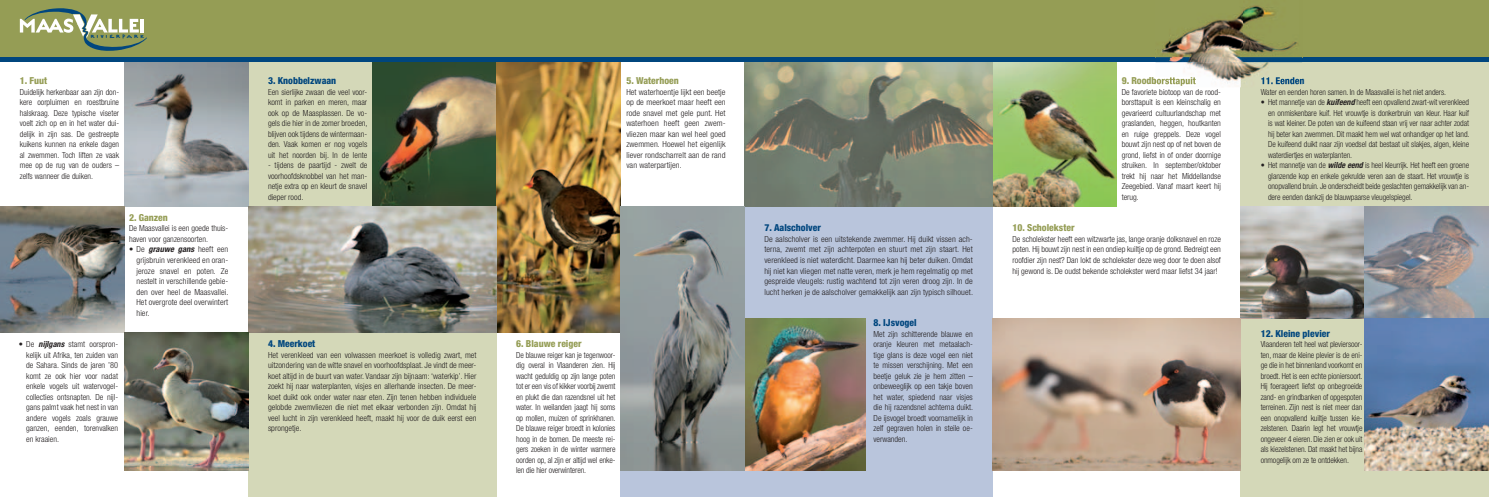
<style>
.page{position:relative;width:1489px;height:497px;background:#fff}
.page>*{position:absolute;margin:0;border:0;box-sizing:border-box;transform-origin:0 0}
.t1{font:800 condensed 9.62px "Helvetica Neue LT";color:#00467e}
.t2{font:800 condensed 9.62px "Helvetica Neue LT";color:#959d55}
.t3{font:300 condensed 8.31px/10.5px "Helvetica Neue LT";color:#231f20;text-align:justify}
.t4{font:5.08px "Underscript ITC";letter-spacing:.42em;color:#00467e}
.s1{font-weight:700;font-style:italic}
</style>
<div class="page">
<div style="left:248px;top:49px;width:248px;height:447px;background:#d4d8b8"></div>
<img style="left:372px;top:62px;width:124px;height:144px">
<img style="left:992px;top:62px;width:124px;height:144px">
<img style="left:496px;top:62px;width:124px;height:270px">
<img style="left:124px;top:62px;width:124px;height:144px">
<div style="left:1240px;top:49px;width:248px;height:447px;background:#d4d8b8"></div>
<div style="left:620px;top:206px;width:372px;height:290px;background:#b9c5dc"></div>
<img style="left:744px;top:62px;width:248px;height:144px">
<div style="left:0;top:0;width:1488px;height:57px;background:#959d55"></div>
<div style="left:0;top:57px;width:1488px;height:5px;background:#00467e"></div>
<img style="left:1240px;top:206px;width:248px;height:112px">
<img style="left:744px;top:318px;width:121px;height:152px">
<img style="left:1364px;top:318px;width:124px;height:152px">
<img style="left:620px;top:206px;width:124px;height:264px">
<img style="left:0;top:206px;width:124px;height:125px">
<img style="left:248px;top:206px;width:248px;height:126px">
<img style="left:992px;top:318px;width:248px;height:152px">
<img style="left:124px;top:331px;width:124px;height:139px">
<svg style="left:20px;top:8px;width:127px;height:43px"></svg>
<img style="left:1155px;top:5px;width:146px;height:82px">
<img style="left:1261px;top:77px;width:40px;height:7px">
<img style="left:1155px;top:77px;width:40px;height:9px">
<p class="t4" style="left:91px;top:33px;width:54px">RIVIERPARK</p>
<p class="t2" style="left:20px;top:75px;width:29px">1. Fuut</p>
<p class="t3" style="left:20px;top:86px;width:101px">Duidelijk herkenbaar aan zijn don&shy;kere oorpluimen en roestbruine halskraag. Deze typische viseter voelt zich op en in het water dui&shy;delijk in zijn sas. De gestreepte kuikens kunnen na enkele dagen al zwemmen. Toch liften ze vaak mee op de rug van de ouders – zelfs wanneer die duiken.</p>
<p class="t2" style="left:129px;top:211px;width:40px">2. Ganzen</p>
<p class="t3" style="left:129px;top:223px;width:101px">De Maasvallei is een goede thuis&shy;haven voor ganzensoorten.</p>
<p class="t3" style="left:136px;top:244px;width:94px;text-indent:-7px">• De <span class="s1">grauwe gans</span> heeft een grijsbruin verenkleed en oran&shy;jeroze snavel en poten. Ze nestelt in verschillende gebie&shy;den over heel de Maasvallei.<br>Het overgrote deel overwintert hier.</p>
<p class="t1" style="left:268px;top:75px;width:70px">3. Knobbelzwaan</p>
<p class="t3" style="left:268px;top:86px;width:101px">Een sierlijke zwaan die veel voor&shy;komt in parken en meren, maar ook op de Maasplassen. De vo&shy;gels die hier in de zomer broeden, blijven ook tijdens de wintermaan&shy;den. Vaak komen er nog vogels uit het noorden bij. In de lente</p>
<p class="t3" style="left:268px;top:160px;width:101px">- tijdens de paartijd - zwelt de voorhoofdsknobbel van het man&shy;netje extra op en kleurt de snavel dieper rood.</p>
<p class="t3" style="left:26px;top:338px;width:93px;text-indent:-7px">• De <span class="s1">nijlgans</span> stamt oorspron&shy;kelijk uit Afrika, ten zuiden van de Sahara. Sinds de jaren ’80 komt ze ook hier voor nadat enkele vogels uit watervogel&shy;collecties ontsnapten. De nijl&shy;gans palmt vaak het nest in van andere vogels zoals grauwe ganzen, eenden, torenvalken en kraaien.</p>
<p class="t2" style="left:516px;top:337px;width:67px">6. Blauwe reiger</p>
<p class="t1" style="left:268px;top:337px;width:49px">4. Meerkoet</p>
<p class="t3" style="left:268px;top:349px;width:210px">Het verenkleed van een volwassen meerkoet is volledig zwart, met uitzondering van de witte snavel en voorhoofdsplaat. Je vindt de meer&shy;koet altijd in de buurt van water. Vandaar zijn bijnaam: ‘waterkip’. Hier zoekt hij naar waterplanten, visjes en allerhande insecten. De meer&shy;koet duikt ook onder water naar eten. Zijn tenen hebben individuele gelobde zwemvliezen die niet met elkaar verbonden zijn. Omdat hij veel lucht in zijn verenkleed heeft, maakt hij voor de duik eerst een sprongetje.</p>
<p class="t3" style="left:516px;top:349px;width:101px">De blauwe reiger kan je tegenwoor&shy;dig overal in Vlaanderen zien. Hij wacht geduldig op zijn lange poten tot er een vis of kikker voorbij zwemt en plukt die dan razendsnel uit het water. In weilanden jaagt hij soms op mollen, muizen of sprinkhanen.<br>De blauwe reiger broedt in kolonies hoog in de bomen. De meeste rei&shy;gers zoeken in de winter warmere oorden op, al zijn er altijd wel enke&shy;len die hier overwinteren.</p>
<p class="t2" style="left:626px;top:75px;width:54px">5. Waterhoen</p>
<p class="t3" style="left:626px;top:86px;width:101px">Het waterhoentje lijkt een beetje op de meerkoet maar heeft een rode snavel met gele punt. Het waterhoen heeft geen zwem&shy;vliezen maar kan wel heel goed zwemmen. Hoewel het eigenlijk liever rondscharrelt aan de rand van waterpartijen.</p>
<p class="t1" style="left:764px;top:222px;width:58px">7. Aalscholver</p>
<p class="t3" style="left:764px;top:233px;width:210px">De aalscholver is een uitstekende zwemmer. Hij duikt vissen ach&shy;terna, zwemt met zijn achterpoten en stuurt met zijn staart. Het verenkleed is niet waterdicht. Daarmee kan hij beter duiken. Omdat hij niet kan vliegen met natte veren, merk je hem regelmatig op met gespreide vleugels: rustig wachtend tot zijn veren droog zijn. In de lucht herken je de aalscholver gemakkelijk aan zijn typisch silhouet.</p>
<p class="t1" style="left:873px;top:316px;width:45px">8. IJsvogel</p>
<p class="t3" style="left:873px;top:328px;width:101px">Met zijn schitterende blauwe en oranje kleuren met metaalach&shy;tige glans is deze vogel een niet te missen verschijning. Met een beetje geluk zie je hem zitten – onbeweeglijk op een takje boven het water, spiedend naar visjes die hij razendsnel achterna duikt.<br>De ijsvogel broedt voornamelijk in zelf gegraven holen in steile oe&shy;verwanden.</p>
<p class="t3" style="left:1121px;top:86px;width:101px">De favoriete biotoop van de rood&shy;borsttapuit is een kleinschalig en gevarieerd cultuurlandschap met graslanden, heggen, houtkanten en ruige greppels. Deze vogel bouwt zijn nest op of net boven de grond, liefst in of onder doornige struiken. In september/oktober trekt hij naar het Middellandse Zeegebied. Vanaf maart keert hij terug.</p>
<p class="t2" style="left:1012px;top:222px;width:64px">10. Scholekster</p>
<p class="t3" style="left:1012px;top:233px;width:210px">De scholekster heeft een witzwarte jas, lange oranje dolksnavel en roze poten. Hij bouwt zijn nest in een ondiep kuiltje op de grond. Bedreigt een roofdier zijn nest? Dan lokt de scholekster deze weg door te doen alsof hij gewond is. De oudst bekende scholekster werd maar liefst 34 jaar!</p>
<p class="t3" style="left:1260px;top:86px;width:187px">Water en eenden horen samen. In de Maasvallei is het niet anders.</p>
<p class="t3" style="left:1267px;top:97px;width:203px;text-indent:-7px">• Het mannetje van de <span class="s1">kuifeend</span> heeft een opvallend zwart-wit verenkleed en onmiskenbare kuif. Het vrouwtje is donkerbruin van kleur. Haar kuif is wat kleiner. De poten van de kuifeend staan vrij ver naar achter zodat hij beter kan zwemmen. Dit maakt hem wel wat onhandiger op het land.<br>De kuifeend duikt naar zijn voedsel dat bestaat uit slakjes, algen, kleine waterdiertjes en waterplanten.</p>
<p class="t3" style="left:1267px;top:160px;width:202px;text-indent:-7px">• Het mannetje van de <span class="s1">wilde eend</span> is heel kleurrijk. Het heeft een groene glanzende kop en enkele gekrulde veren aan de staart. Het vrouwtje is onopvallend bruin. Je onderscheidt beide geslachten gemakkelijk van an&shy;dere eenden dankzij de blauwpaarse vleugelspiegel.</p>
<p class="t1" style="left:1260px;top:327px;width:71px">12. Kleine plevier</p>
<p class="t3" style="left:1260px;top:338px;width:103px">Vlaanderen telt heel wat pleviersoor&shy;ten, maar de kleine plevier is de eni&shy;ge die in het binnenland voorkomt en broedt. Het is een echte pioniersoort.<br>Hij foerageert liefst op onbegroeide zand- en grindbanken of opgespoten terreinen. Zijn nest is niet meer dan een onopvallend kuiltje tussen kie&shy;zelstenen. Daarin legt het vrouwtje ongeveer 4 eieren. Die zien er ook uit als kiezelstenen. Dat maakt het bijna onmogelijk om ze te ontdekken.</p>
</div>
